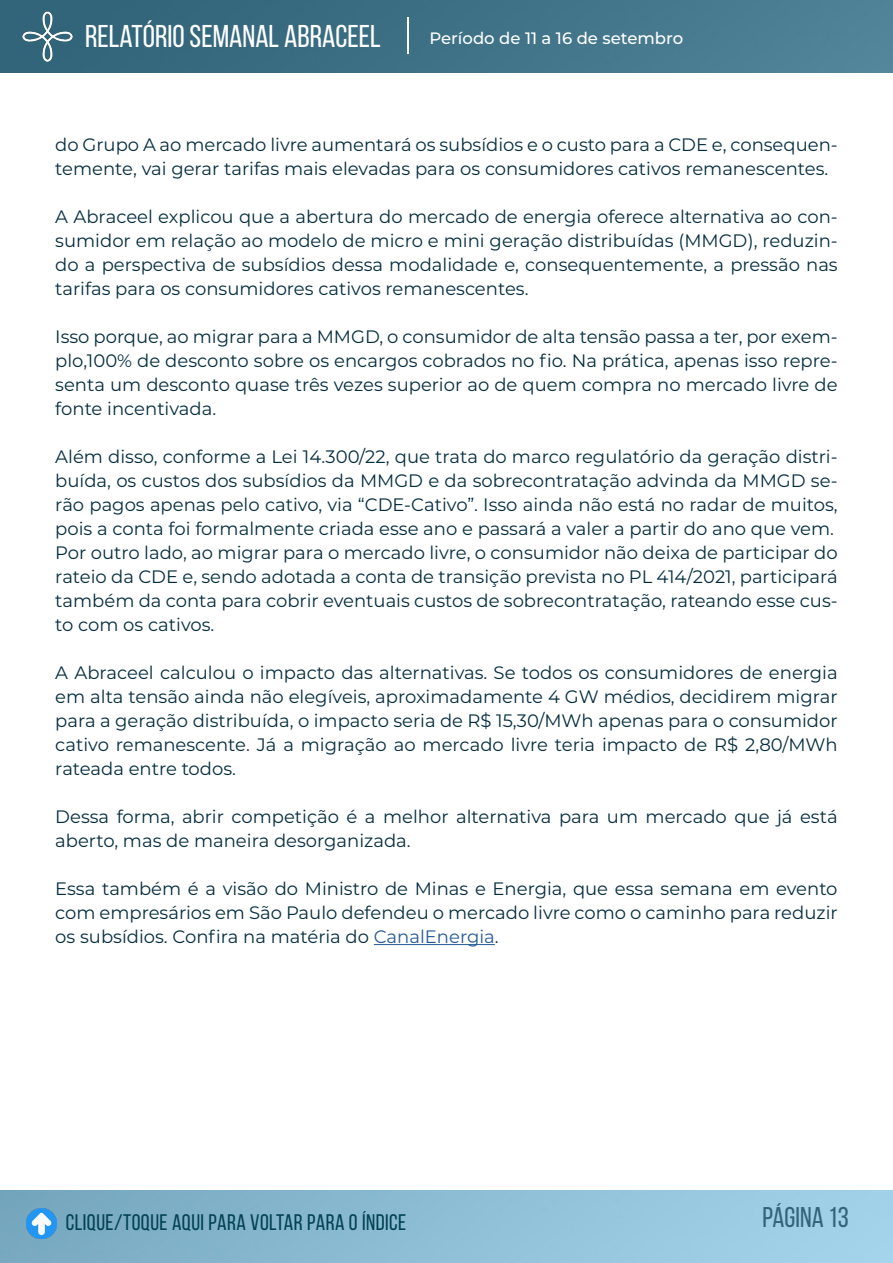
<style>
.page{position:relative;width:893px;height:1263px;background:#fff}
.page>*{position:absolute;margin:0;border:0;box-sizing:border-box;transform-origin:0 0}
.t1{font:31.5px "Bebas Neue";color:#fff}
.t2{font:28.5px "Bebas Neue";color:#326479}
.t3{font:22.5px "Bebas Neue";letter-spacing:.02em;color:#014153}
.t4{font:18px/24px "Montserrat";color:#062d3f;text-align:justify}
.t5{font:500 16.5px "Montserrat";color:#fff}
.s1{color:#275b9b}
</style>
<div class="page">
<img style="left:0;top:0;width:893px;height:72px">
<img style="left:0;top:1191px;width:892px;height:72px">
<img style="left:23px;top:11px;width:50px;height:50px">
<hr style="left:407px;top:17px;width:2px;height:37px;background:#fff">
<img style="left:27px;top:1209px;width:29px;height:29px">
<hr style="left:374px;top:944px;width:121px;height:1px;background:#275b9b">
<h1 class="t1" style="left:85px;top:19px;width:297px">RELATÓRIO SEMANAL ABRACEEL</h1>
<p class="t5" style="left:429px;top:26px;width:255px">Período de 11 a 16 de setembro</p>
<p class="t4" style="left:55px;top:132px;width:784px">do Grupo A ao mercado livre aumentará os subsídios e o custo para a CDE e, consequen&shy;temente, vai gerar tarifas mais elevadas para os consumidores cativos remanescentes.</p>
<p class="t4" style="left:55px;top:204px;width:784px">A Abraceel explicou que a abertura do mercado de energia oferece alternativa ao con&shy;sumidor em relação ao modelo de micro e mini geração distribuídas (MMGD), reduzin&shy;do a perspectiva de subsídios dessa modalidade e, consequentemente, a pressão nas tarifas para os consumidores cativos remanescentes.</p>
<p class="t4" style="left:55px;top:324px;width:784px">Isso porque, ao migrar para a MMGD, o consumidor de alta tensão passa a ter, por exem&shy;plo,100% de desconto sobre os encargos cobrados no fio. Na prática, apenas isso repre&shy;senta um desconto quase três vezes superior ao de quem compra no mercado livre de fonte incentivada.</p>
<p class="t4" style="left:55px;top:444px;width:784px;text-align:left">Além disso, conforme a Lei 14.300/22, que trata do marco regulatório da geração distri&shy;buída, os custos dos subsídios da MMGD e da sobrecontratação advinda da MMGD se&shy;rão pagos apenas pelo cativo, via “CDE-Cativo”. Isso ainda não está no radar de muitos, pois a conta foi formalmente criada esse ano e passará a valer a partir do ano que vem.<br>Por outro lado, ao migrar para o mercado livre, o consumidor não deixa de participar do rateio da CDE e, sendo adotada a conta de transição prevista no PL 414/2021, participará também da conta para cobrir eventuais custos de sobrecontratação, rateando esse cus&shy;to com os cativos.</p>
<p class="t4" style="left:55px;top:660px;width:784px">A Abraceel calculou o impacto das alternativas. Se todos os consumidores de energia em alta tensão ainda não elegíveis, aproximadamente 4 GW médios, decidirem migrar para a geração distribuída, o impacto seria de R$ 15,30/MWh apenas para o consumidor cativo remanescente. Já a migração ao mercado livre teria impacto de R$ 2,80/MWh rateada entre todos.</p>
<p class="t4" style="left:55px;top:804px;width:784px">Dessa forma, abrir competição é a melhor alternativa para um mercado que já está aberto, mas de maneira desorganizada.</p>
<p class="t4" style="left:55px;top:876px;width:784px">Essa também é a visão do Ministro de Minas e Energia, que essa semana em evento com empresários em São Paulo defendeu o mercado livre como o caminho para reduzir os subsídios. Confira na matéria do <span class="s1">CanalEnergia</span>.</p>
<p class="t3" style="left:66px;top:1210px;width:342px">CLIQUE/TOQUE AQUI PARA VOLTAR PARA O ÍNDICE</p>
<h2 class="t2" style="left:762px;top:1201px;width:88px">PÁGINA 13</h2>
</div>
